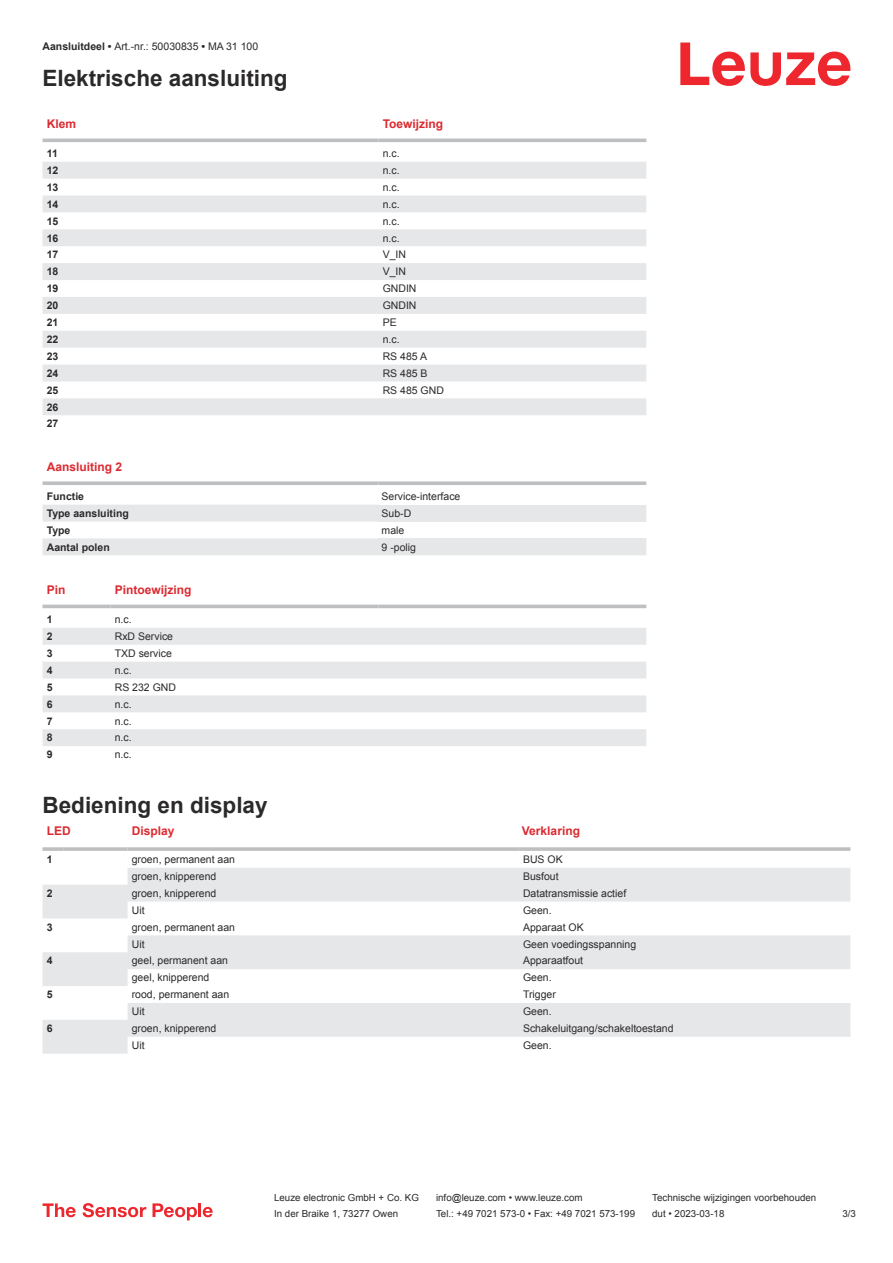
<style>
.page{position:relative;width:893px;height:1263px;background:#fff}
.page>*{position:absolute;margin:0;border:0;box-sizing:border-box;transform-origin:0 0}
.t1{font:700 22.5px "Arial";color:#2b292a}
.t2{font:700 12px "Arial";color:#db2a30}
.t3{font:10.5px "Arial";color:#2b292a}
.t4{font:700 10.5px/17px "Arial";color:#2b292a}
.t5{font:9.75px "Arial";color:#2b292a}
.s1{font-weight:700}
</style>
<div class="page">
<svg style="left:680px;top:43px;width:170px;height:43px"></svg>
<svg style="left:43px;top:162px;width:603px;height:253px;fill:#e6e7e9"></svg>
<hr style="left:43px;top:139px;width:335px;height:3px;background:#bdbfc1">
<hr style="left:378px;top:139px;width:268px;height:3px;background:#bdbfc1">
<svg style="left:43px;top:505px;width:335px;height:50px"></svg>
<svg style="left:43px;top:481px;width:335px;height:4px"></svg>
<svg style="left:378px;top:481px;width:268px;height:4px"></svg>
<div style="left:378px;top:505px;width:268px;height:16px;background:#e6e7e9"></div>
<div style="left:378px;top:538px;width:268px;height:17px;background:#e6e7e9"></div>
<svg style="left:43px;top:604px;width:603px;height:5px"></svg>
<svg style="left:43px;top:628px;width:603px;height:118px;fill:#e6e7e9"></svg>
<hr style="left:43px;top:605px;width:68px;height:3px;background:#bdbfc1">
<hr style="left:111px;top:605px;width:267px;height:3px;background:#bdbfc1">
<hr style="left:378px;top:605px;width:268px;height:3px;background:#bdbfc1">
<svg style="left:43px;top:868px;width:807px;height:186px;fill:#e6e7e9"></svg>
<hr style="left:43px;top:847px;width:21px;height:4px;background:#c6c7c9">
<hr style="left:64px;top:847px;width:64px;height:4px;background:#c6c7c9">
<hr style="left:128px;top:847px;width:391px;height:4px;background:#c6c7c9">
<svg style="left:519px;top:847px;width:331px;height:4px"></svg>
<svg style="left:43px;top:1203px;width:33px;height:14px"></svg>
<svg style="left:83px;top:1203px;width:63px;height:14px"></svg>
<svg style="left:153px;top:1203px;width:44px;height:17px"></svg>
<hr style="left:198px;top:1203px;width:3px;height:14px;background:#ed272d">
<svg style="left:203px;top:1207px;width:10px;height:10px"></svg>
<p class="t3" style="left:43px;top:43px;width:217px"><span class="s1">Aansluitdeel •</span> Art.-nr.: 50030835 <span class="s1">•</span> MA 31 100</p>
<h1 class="t1" style="left:43px;top:70px;width:247px">Elektrische aansluiting</h1>
<p class="t2" style="left:47px;top:119px;width:31px">Klem</p>
<p class="t2" style="left:383px;top:119px;width:62px">Toewijzing</p>
<p class="t4" style="left:47px;top:146px;width:13px">11</p>
<p class="t3" style="left:383px;top:149px;width:18px">n.c.</p>
<p class="t4" style="left:47px;top:163px;width:13px">12</p>
<p class="t3" style="left:383px;top:166px;width:18px">n.c.</p>
<p class="t4" style="left:47px;top:180px;width:13px">13</p>
<p class="t3" style="left:383px;top:183px;width:18px">n.c.</p>
<p class="t4" style="left:47px;top:197px;width:13px">14</p>
<p class="t3" style="left:383px;top:200px;width:18px">n.c.</p>
<p class="t4" style="left:47px;top:213px;width:13px">15</p>
<p class="t3" style="left:383px;top:217px;width:18px">n.c.</p>
<p class="t4" style="left:47px;top:230px;width:13px">16</p>
<p class="t3" style="left:383px;top:234px;width:18px">n.c.</p>
<p class="t4" style="left:47px;top:247px;width:13px">17</p>
<p class="t3" style="left:383px;top:251px;width:25px">V_IN</p>
<p class="t4" style="left:47px;top:264px;width:13px">18</p>
<p class="t3" style="left:383px;top:268px;width:25px">V_IN</p>
<p class="t4" style="left:47px;top:281px;width:13px">19</p>
<p class="t3" style="left:383px;top:285px;width:35px">GNDIN</p>
<p class="t4" style="left:47px;top:298px;width:13px">20</p>
<p class="t3" style="left:383px;top:301px;width:35px">GNDIN</p>
<p class="t4" style="left:47px;top:315px;width:13px">21</p>
<p class="t3" style="left:383px;top:318px;width:16px">PE</p>
<p class="t4" style="left:47px;top:332px;width:13px">22</p>
<p class="t3" style="left:383px;top:335px;width:18px">n.c.</p>
<p class="t4" style="left:47px;top:349px;width:13px">23</p>
<p class="t3" style="left:383px;top:352px;width:46px">RS 485 A</p>
<p class="t4" style="left:47px;top:366px;width:13px">24</p>
<p class="t3" style="left:383px;top:369px;width:46px">RS 485 B</p>
<p class="t4" style="left:47px;top:382px;width:13px">25</p>
<p class="t3" style="left:383px;top:386px;width:63px">RS 485 GND</p>
<p class="t4" style="left:47px;top:399px;width:13px">26<br>27</p>
<p class="t2" style="left:47px;top:462px;width:77px">Aansluiting 2</p>
<p class="t4" style="left:47px;top:489px;width:39px">Functie</p>
<p class="t3" style="left:382px;top:492px;width:80px">Service-interface</p>
<p class="t4" style="left:47px;top:506px;width:84px">Type aansluiting</p>
<p class="t3" style="left:382px;top:509px;width:31px">Sub-D</p>
<p class="t4" style="left:47px;top:522px;width:25px">Type</p>
<p class="t3" style="left:382px;top:526px;width:24px">male</p>
<p class="t4" style="left:47px;top:539px;width:65px">Aantal polen</p>
<p class="t3" style="left:382px;top:543px;width:36px">9 -polig</p>
<p class="t2" style="left:47px;top:585px;width:20px">Pin</p>
<p class="t2" style="left:115px;top:585px;width:78px">Pintoewijzing</p>
<p class="t4" style="left:47px;top:612px;width:7px">1</p>
<p class="t3" style="left:115px;top:615px;width:18px">n.c.</p>
<p class="t4" style="left:47px;top:629px;width:7px">2</p>
<p class="t3" style="left:115px;top:632px;width:60px">RxD Service</p>
<p class="t4" style="left:47px;top:646px;width:7px">3</p>
<p class="t3" style="left:115px;top:649px;width:59px">TXD service</p>
<p class="t4" style="left:47px;top:663px;width:7px">4</p>
<p class="t3" style="left:115px;top:666px;width:18px">n.c.</p>
<p class="t4" style="left:47px;top:679px;width:7px">5</p>
<p class="t3" style="left:115px;top:683px;width:63px">RS 232 GND</p>
<p class="t4" style="left:47px;top:696px;width:7px">6</p>
<p class="t3" style="left:115px;top:700px;width:18px">n.c.</p>
<p class="t4" style="left:47px;top:713px;width:7px">7</p>
<p class="t3" style="left:115px;top:717px;width:18px">n.c.</p>
<p class="t4" style="left:47px;top:730px;width:7px">8</p>
<p class="t3" style="left:115px;top:734px;width:18px">n.c.</p>
<p class="t4" style="left:47px;top:747px;width:7px">9</p>
<p class="t3" style="left:115px;top:751px;width:18px">n.c.</p>
<h1 class="t1" style="left:43px;top:797px;width:227px">Bediening en display</h1>
<p class="t2" style="left:47px;top:826px;width:25px">LED</p>
<p class="t2" style="left:132px;top:826px;width:44px">Display</p>
<p class="t2" style="left:522px;top:826px;width:60px">Verklaring</p>
<p class="t4" style="left:47px;top:852px;width:7px">1</p>
<p class="t3" style="left:132px;top:855px;width:105px">groen, permanent aan</p>
<p class="t3" style="left:523px;top:855px;width:41px">BUS OK</p>
<p class="t3" style="left:132px;top:872px;width:86px">groen, knipperend</p>
<p class="t3" style="left:523px;top:872px;width:37px">Busfout</p>
<p class="t4" style="left:47px;top:886px;width:7px">2</p>
<p class="t3" style="left:132px;top:889px;width:86px">groen, knipperend</p>
<p class="t3" style="left:523px;top:889px;width:105px">Datatransmissie actief</p>
<p class="t3" style="left:132px;top:906px;width:14px">Uit</p>
<p class="t3" style="left:523px;top:906px;width:30px">Geen.</p>
<p class="t4" style="left:47px;top:919px;width:7px">3</p>
<p class="t3" style="left:132px;top:923px;width:105px">groen, permanent aan</p>
<p class="t3" style="left:523px;top:923px;width:62px">Apparaat OK</p>
<p class="t3" style="left:132px;top:940px;width:14px">Uit</p>
<p class="t3" style="left:523px;top:940px;width:115px">Geen voedingsspanning</p>
<p class="t4" style="left:47px;top:953px;width:7px">4</p>
<p class="t3" style="left:132px;top:957px;width:98px">geel, permanent aan</p>
<p class="t3" style="left:523px;top:957px;width:62px">Apparaatfout</p>
<p class="t3" style="left:132px;top:974px;width:79px">geel, knipperend</p>
<p class="t3" style="left:523px;top:974px;width:30px">Geen.</p>
<p class="t4" style="left:47px;top:987px;width:7px">5</p>
<p class="t3" style="left:132px;top:990px;width:99px">rood, permanent aan</p>
<p class="t3" style="left:523px;top:990px;width:34px">Trigger</p>
<p class="t3" style="left:132px;top:1007px;width:14px">Uit</p>
<p class="t3" style="left:523px;top:1007px;width:30px">Geen.</p>
<p class="t4" style="left:47px;top:1021px;width:7px">6</p>
<p class="t3" style="left:132px;top:1024px;width:86px">groen, knipperend</p>
<p class="t3" style="left:523px;top:1024px;width:152px">Schakeluitgang/schakeltoestand</p>
<p class="t3" style="left:132px;top:1041px;width:14px">Uit</p>
<p class="t3" style="left:523px;top:1041px;width:30px">Geen.</p>
<p class="t5" style="left:274px;top:1194px;width:146px">Leuze electronic GmbH + Co. KG</p>
<p class="t5" style="left:436px;top:1194px;width:148px">info@leuze.com • www.leuze.com</p>
<p class="t5" style="left:652px;top:1194px;width:166px">Technische wijzigingen voorbehouden</p>
<p class="t5" style="left:274px;top:1210px;width:126px">In der Braike 1, 73277 Owen</p>
<p class="t5" style="left:436px;top:1210px;width:201px">Tel.: +49 7021 573-0 • Fax: +49 7021 573-199</p>
<p class="t5" style="left:652px;top:1210px;width:74px">dut • 2023-03-18</p>
<p class="t5" style="left:842px;top:1210px;width:15px">3 /3</p>
</div>
